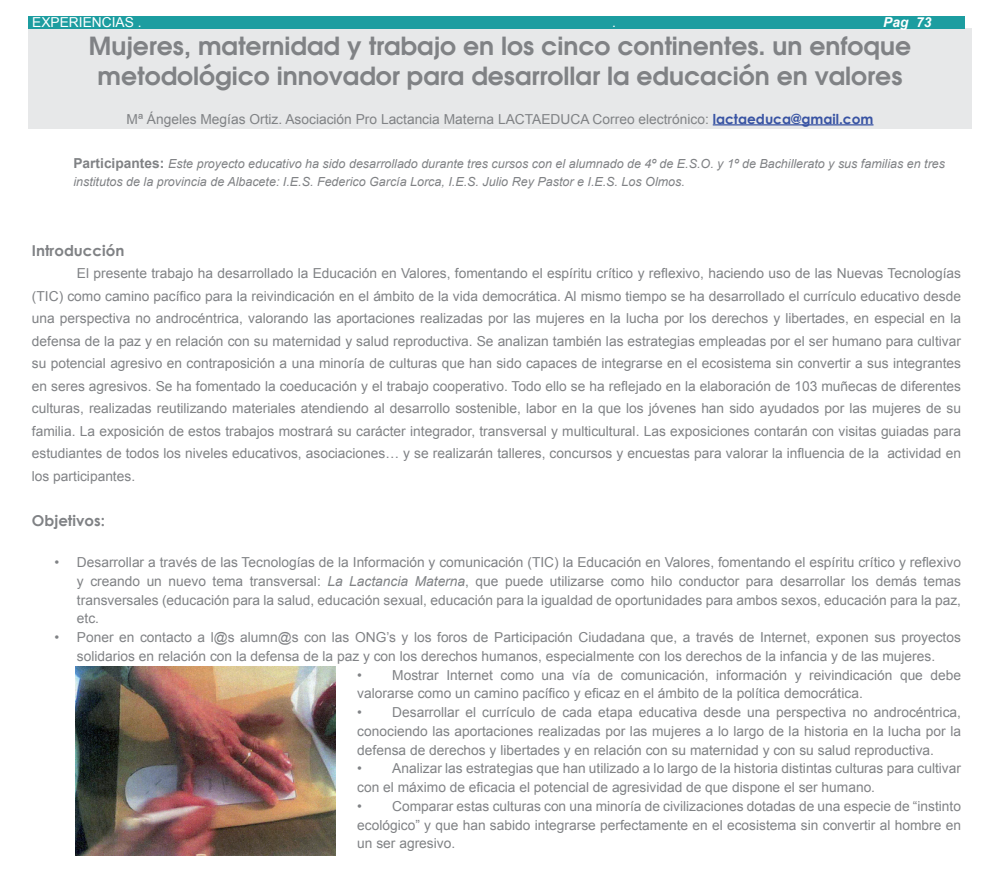
<style>
.page{position:relative;width:993px;height:893px;background:#fff}
.page>*{position:absolute;margin:0;border:0;box-sizing:border-box;transform-origin:0 0}
.t1{font:600 25px/30px "Avant Garde";color:#808285;text-align:center}
.t2{font:700 15px "Century Gothic";color:#808285}
.t3{font:13.75px/18.8px "Arial";color:#808285;text-align:justify}
.t4{font:13.75px "Arial";color:#fff}
.t5{font:italic 700 13.75px "Arial";color:#fff}
.t6{font:italic 12.5px/17.5px "Arial";color:#808285}
.s1{font-family:"Century Gothic";font-weight:700;color:#3853a3}
.s2{font-weight:700;font-style:normal;font-size:13.75px}
.s3{font-style:italic}
</style>
<div class="page">
<img style="left:76px;top:666px;width:259px;height:189px">
<div style="left:28px;top:28px;width:943px;height:101px;background:#e7e8e9"></div>
<hr style="left:712px;top:124px;width:161px;height:1px;background:#3853a3">
<div style="left:28px;top:16px;width:936px;height:12px;background:#1c9da0"></div>
<p class="t4" style="left:32px;top:13px;width:111px">EXPERIENCIAS .</p>
<p class="t4" style="left:612px;top:13px;width:5px">.</p>
<p class="t5" style="left:883px;top:13px;width:50px">Pag 73</p>
<h1 class="t1" style="left:89px;top:30px;width:823px">Mujeres, maternidad y trabajo en los cinco continentes. un enfoque metodológico innovador para desarrollar la educación en valores</h1>
<p class="t3" style="left:126px;top:110px;width:748px">Mª Ángeles Megías Ortiz. Asociación Pro Lactancia Materna LACTAEDUCA Correo electrónico: <span class="s1">lactaeduca@gmail.com</span></p>
<p class="t6" style="left:73px;top:155px;width:872px"><span class="s2">Participantes:</span> Este proyecto educativo ha sido desarrollado durante tres cursos con el alumnado de 4º de E.S.O. y 1º de Bachillerato y sus familias en tres institutos de la provincia de Albacete: I.E.S. Federico García Lorca, I.E.S. Julio Rey Pastor e I.E.S. Los Olmos.</p>
<p class="t2" style="left:32px;top:239px;width:94px">Introducción</p>
<p class="t3" style="left:32px;top:262px;width:930px;line-height:22.5px;text-indent:45px">El presente trabajo ha desarrollado la Educación en Valores, fomentando el espíritu crítico y reflexivo, haciendo uso de las Nuevas Tecnologías (TIC) como camino pacífico para la reivindicación en el ámbito de la vida democrática. Al mismo tiempo se ha desarrollado el currículo educativo desde una perspectiva no androcéntrica, valorando las aportaciones realizadas por las mujeres en la lucha por los derechos y libertades, en especial en la defensa de la paz y en relación con su maternidad y salud reproductiva. Se analizan también las estrategias empleadas por el ser humano para cultivar su potencial agresivo en contraposición a una minoría de culturas que han sido capaces de integrarse en el ecosistema sin convertir a sus integrantes en seres agresivos. Se ha fomentado la coeducación y el trabajo cooperativo. Todo ello se ha reflejado en la elaboración de 103 muñecas de diferentes culturas, realizadas reutilizando materiales atendiendo al desarrollo sostenible, labor en la que los jóvenes han sido ayudados por las mujeres de su familia. La exposición de estos trabajos mostrará su carácter integrador, transversal y multicultural. Las exposiciones contarán con visitas guiadas para estudiantes de todos los niveles educativos, asociaciones… y se realizarán talleres, concursos y encuestas para valorar la influencia de la actividad en los participantes.</p>
<p class="t2" style="left:32px;top:509px;width:74px">Objetivos:</p>
<p class="t3" style="left:77px;top:553px;width:885px;text-indent:-22px">• Desarrollar a través de las Tecnologías de la Información y comunicación (TIC) la Educación en Valores, fomentando el espíritu crítico y reflexivo y creando un nuevo tema transversal: <span class="s3">La Lactancia Materna</span>, que puede utilizarse como hilo conductor para desarrollar los demás temas transversales (educación para la salud, educación sexual, educación para la igualdad de oportunidades para ambos sexos, educación para la paz, etc.</p>
<p class="t3" style="left:54px;top:628px;width:907px;text-align:center">• Poner en contacto a l@s alumn@s con las ONG’s y los foros de Participación Ciudadana que, a través de Internet, exponen sus proyectos solidarios en relación con la defensa de la paz y con los derechos humanos, especialmente con los derechos de la infancia y de las mujeres.</p>
<p class="t3" style="left:357px;top:665px;width:605px">• Mostrar Internet como una vía de comunicación, información y reivindicación que debe valorarse como un camino pacífico y eficaz en el ámbito de la política democrática.</p>
<p class="t3" style="left:357px;top:703px;width:605px">• Desarrollar el currículo de cada etapa educativa desde una perspectiva no androcéntrica, conociendo las aportaciones realizadas por las mujeres a lo largo de la historia en la lucha por la defensa de derechos y libertades y en relación con su maternidad y con su salud reproductiva.</p>
<p class="t3" style="left:357px;top:759px;width:605px">• Analizar las estrategias que han utilizado a lo largo de la historia distintas culturas para cultivar con el máximo de eficacia el potencial de agresividad de que dispone el ser humano.</p>
<p class="t3" style="left:357px;top:797px;width:605px">• Comparar estas culturas con una minoría de civilizaciones dotadas de una especie de “instinto ecológico” y que han sabido integrarse perfectamente en el ecosistema sin convertir al hombre en un ser agresivo.</p>
</div>
